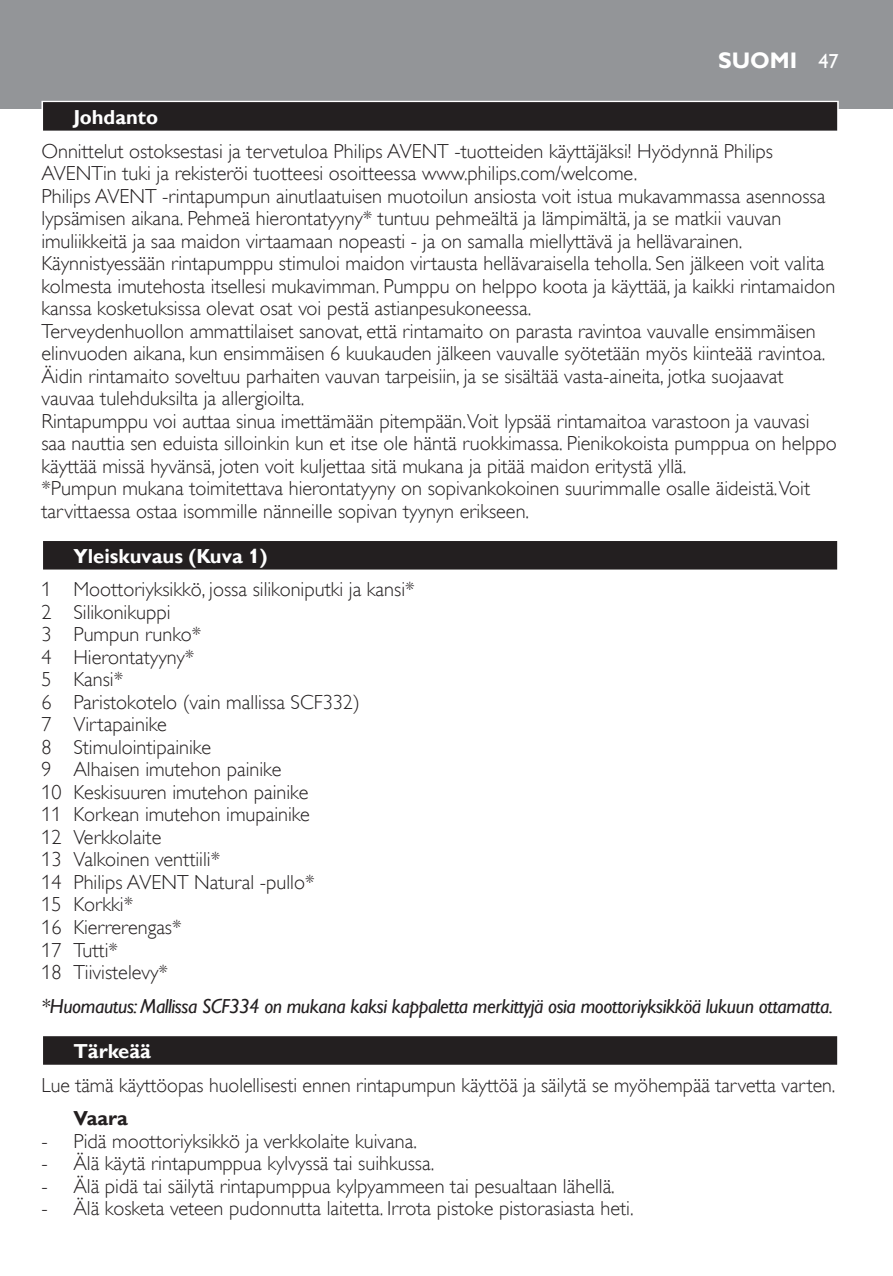
<style>
.page{position:relative;width:893px;height:1276px;background:#fff}
.page>*{position:absolute;margin:0;border:0;box-sizing:border-box;transform-origin:0 0}
.t1{font:700 22.5px "Gill Sans Alt One WGL";color:#fff}
.t2{font:20.25px/22.5px "Gill Sans Alt One WGL Light";color:#231f20}
.t3{font:italic 20.25px "Gill Sans Alt One WGL";letter-spacing:-.02em;color:#231f20}
.t4{font:700 20.25px "Gill Sans Alt One WGL";color:#fff}
.t5{font:700 20.25px "Gill Sans Alt One WGL";color:#231f20}
.t6{font:20.25px "Gill Sans Alt One WGL";color:#fff}
</style>
<div class="page">
<div style="left:0;top:0;width:893px;height:108px;background:#939598"></div>
<div style="left:41px;top:101px;width:798px;height:32px;background:#fff"></div>
<div style="left:43px;top:102px;width:794px;height:29px;background:#231f20"></div>
<svg style="left:43px;top:541px;width:795px;height:29px"></svg>
<div style="left:43px;top:541px;width:794px;height:28px;background:#231f20"></div>
<svg style="left:43px;top:1036px;width:795px;height:29px"></svg>
<div style="left:43px;top:1036px;width:794px;height:28px;background:#231f20"></div>
<p class="t1" style="left:718px;top:45px;width:81px">Suomi</p>
<p class="t6" style="left:818px;top:47px;width:22px">47</p>
<p class="t4" style="left:73px;top:103px;width:86px">Johdanto</p>
<p class="t2" style="left:41px;top:140px;width:797px">Onnittelut ostoksestasi ja tervetuloa Philips AVENT -tuotteiden käyttäjäksi! Hyödynnä Philips AVENTin tuki ja rekisteröi tuotteesi osoitteessa www.philips.com/welcome.<br>Philips AVENT -rintapumpun ainutlaatuisen muotoilun ansiosta voit istua mukavammassa asennossa lypsämisen aikana. Pehmeä hierontatyyny* tuntuu pehmeältä ja lämpimältä, ja se matkii vauvan imuliikkeitä ja saa maidon virtaamaan nopeasti - ja on samalla miellyttävä ja hellävarainen.<br>Käynnistyessään rintapumppu stimuloi maidon virtausta hellävaraisella teholla. Sen jälkeen voit valita kolmesta imutehosta itsellesi mukavimman. Pumppu on helppo koota ja käyttää, ja kaikki rintamaidon kanssa kosketuksissa olevat osat voi pestä astianpesukoneessa.<br>Terveydenhuollon ammattilaiset sanovat, että rintamaito on parasta ravintoa vauvalle ensimmäisen elinvuoden aikana, kun ensimmäisen 6 kuukauden jälkeen vauvalle syötetään myös kiinteää ravintoa.<br>Äidin rintamaito soveltuu parhaiten vauvan tarpeisiin, ja se sisältää vasta-aineita, jotka suojaavat vauvaa tulehduksilta ja allergioilta.<br>Rintapumppu voi auttaa sinua imettämään pitempään.Voit lypsää rintamaitoa varastoon ja vauvasi saa nauttia sen eduista silloinkin kun et itse ole häntä ruokkimassa. Pienikokoista pumppua on helppo käyttää missä hyvänsä, joten voit kuljettaa sitä mukana ja pitää maidon eritystä yllä.<br>*Pumpun mukana toimitettava hierontatyyny on sopivankokoinen suurimmalle osalle äideistä.Voit tarvittaessa ostaa isommille nänneille sopivan tyynyn erikseen.</p>
<p class="t4" style="left:73px;top:542px;width:196px">Yleiskuvaus (Kuva 1)</p>
<p class="t2" style="left:41px;top:578px;width:375px">1 Moottoriyksikkö, jossa silikoniputki ja kansi*<br>2 Silikonikuppi<br>3 Pumpun runko*<br>4 Hierontatyyny*<br>5 Kansi*<br>6 Paristokotelo (vain mallissa SCF332)<br>7 Virtapainike<br>8 Stimulointipainike<br>9 Alhaisen imutehon painike<br>10 Keskisuuren imutehon painike<br>11 Korkean imutehon imupainike<br>12 Verkkolaite<br>13 Valkoinen venttiili*<br>14 Philips AVENT Natural -pullo*<br>15 Korkki*<br>16 Kierrerengas*<br>17 Tutti*<br>18 Tiivistelevy*</p>
<p class="t3" style="left:41px;top:992px;width:793px">*Huomautus: Mallissa SCF334 on mukana kaksi kappaletta merkittyjä osia moottoriyksikköä lukuun ottamatta.</p>
<p class="t4" style="left:73px;top:1037px;width:79px">Tärkeää</p>
<p class="t2" style="left:41px;top:1073px;width:795px">Lue tämä käyttöopas huolellisesti ennen rintapumpun käyttöä ja säilytä se myöhempää tarvetta varten.</p>
<p class="t5" style="left:73px;top:1104px;width:56px">Vaara</p>
<p class="t2" style="left:41px;top:1130px;width:377px">- Pidä moottoriyksikkö ja verkkolaite kuivana.</p>
<p class="t2" style="left:41px;top:1152px;width:394px">- Älä käytä rintapumppua kylvyssä tai suihkussa.</p>
<p class="t2" style="left:41px;top:1175px;width:575px">- Älä pidä tai säilytä rintapumppua kylpyammeen tai pesualtaan lähellä.</p>
<p class="t2" style="left:41px;top:1197px;width:594px">- Älä kosketa veteen pudonnutta laitetta. Irrota pistoke pistorasiasta heti.</p>
</div>
